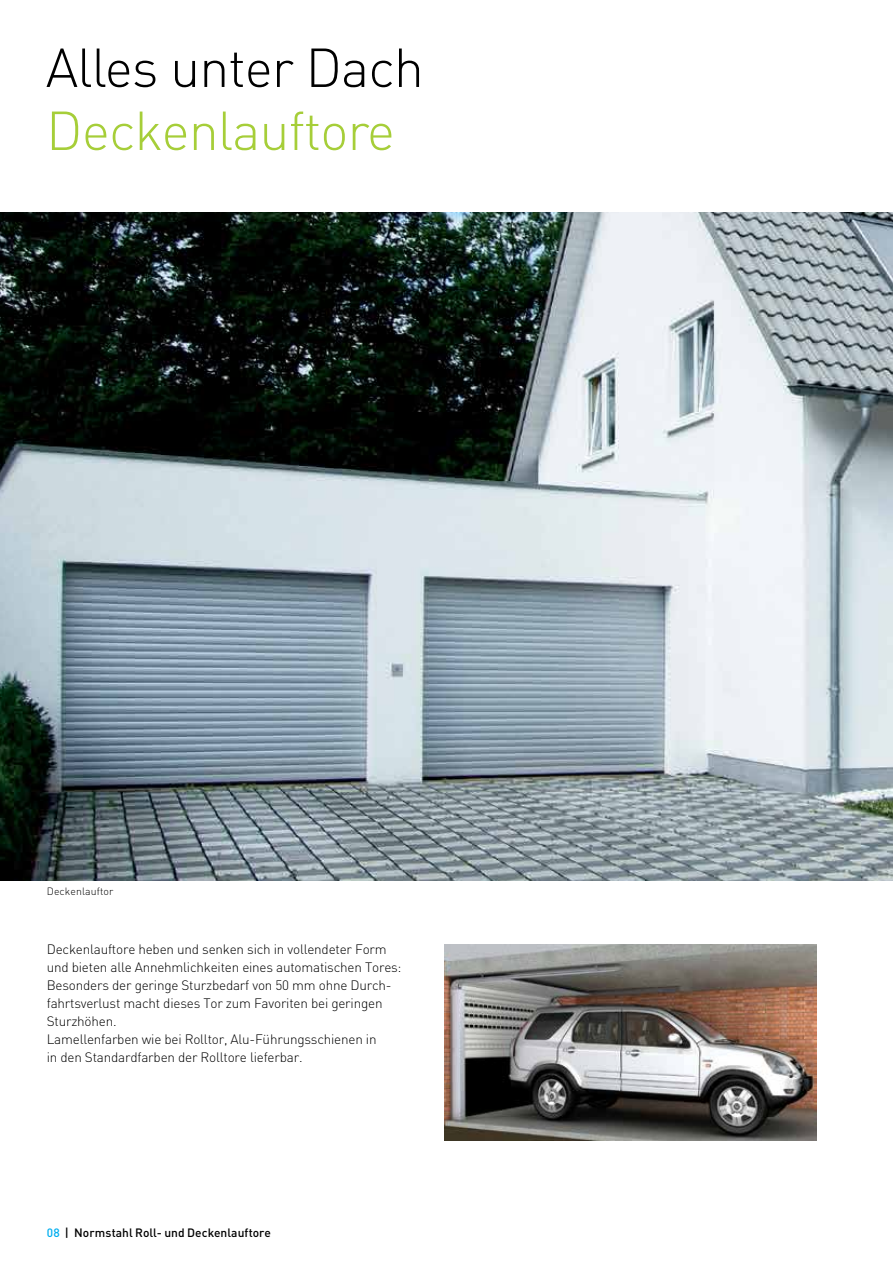
<style>
.page{position:relative;width:893px;height:1263px;background:#fff}
.page>*{position:absolute;margin:0;border:0;box-sizing:border-box;transform-origin:0 0}
.t1{font:300 54px "DIN Pro";letter-spacing:-.02em;color:#000}
.t2{font:300 54px "DIN Pro";letter-spacing:-.02em;color:#a6ce39}
.t3{font:300 13.5px/18px "DIN Pro";letter-spacing:-.015em;color:#000}
.t4{font:500 12px "DIN Pro";color:#000}
.t5{font:300 10.5px "DIN Pro";letter-spacing:.01em;color:#000}
.s1{color:#00aeef}
</style>
<div class="page">
<img style="left:0;top:213px;width:893px;height:667px">
<img style="left:444px;top:944px;width:372px;height:197px">
<h1 class="t1" style="left:46px;top:31px;width:380px">Alles unter Dach</h1>
<h1 class="t2" style="left:46px;top:94px;width:351px">Deckenlauftore</h1>
<p class="t5" style="left:47px;top:884px;width:68px">Deckenlauftor</p>
<p class="t3" style="left:47px;top:940px;width:356px">Deckenlauftore heben und senken sich in vollendeter Form und bieten alle Annehmlichkeiten eines automatischen Tores:<br>Besonders der geringe Sturzbedarf von 50 mm ohne Durch&shy;fahrtsverlust macht dieses Tor zum Favoriten bei geringen Sturzhöhen.<br>Lamellenfarben wie bei Rolltor, Alu-Führungsschienen in<br>in den Standardfarben der Rolltore lieferbar.</p>
<p class="t4" style="left:47px;top:1225px;width:226px"><span class="s1">08</span> | Normstahl Roll- und Deckenlauftore</p>
</div>
